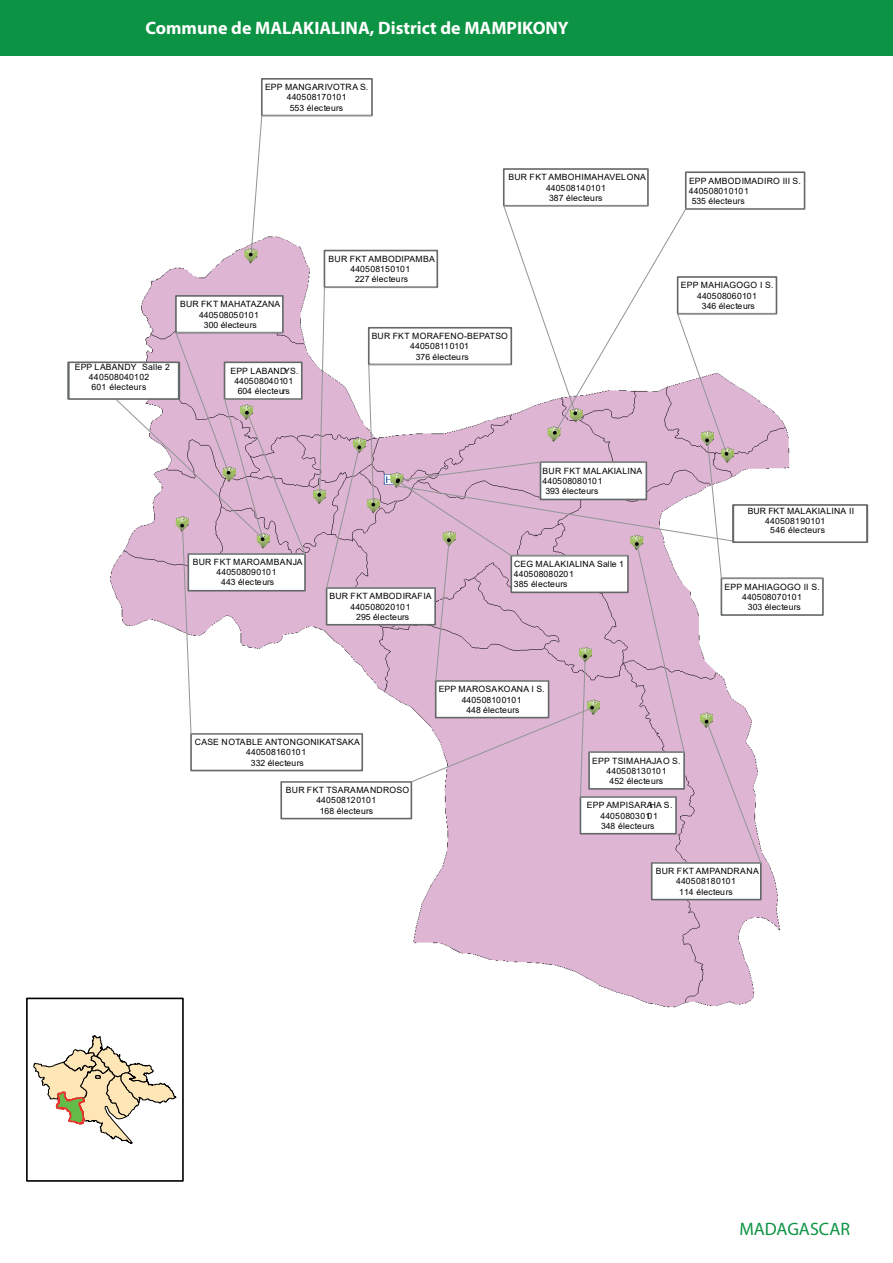
<style>
.page{position:relative;width:893px;height:1263px;background:#fff}
.page>*{position:absolute;margin:0;border:0;box-sizing:border-box;transform-origin:0 0}
.t1{font:700 18px "Myriad Pro";color:#fff}
.t2{font:18px "Myriad Pro";color:#0d9344}
.t3{font:8.7px/10.2px "Arial";letter-spacing:.02em;color:#000002;text-align:center}
.t4{font:8.7px/10.2px "Arial";letter-spacing:.02em;color:#000001;text-align:center}
.s1{color:#000001}
.s2{color:#000002}
</style>
<div class="page">
<div style="left:0;top:0;width:893px;height:56px;background:#0d9344"></div>
<img style="left:109px;top:505px;width:760px;height:593px">
<div style="left:261px;top:78px;width:112px;height:38px;background:#fff;border:2px solid #646869"></div>
<div style="left:651px;top:862px;width:111px;height:38px;background:#fff;border:2px solid #646869"></div>
<svg style="left:115px;top:115px;width:708px;height:748px"></svg>
<div style="left:26px;top:997px;width:158px;height:185px;border:2px solid #000001"></div>
<svg style="left:33px;top:1035px;width:143px;height:109px"></svg>
<div style="left:67px;top:361px;width:113px;height:39px;background:#fff;border:2px solid #646869"></div>
<div style="left:732px;top:504px;width:136px;height:39px;background:#fff;border:2px solid #646869"></div>
<h1 class="t1" style="left:145px;top:16px;width:425px">Commune de MALAKIALINA, District de MAMPIKONY</h1>
<p class="t3" style="left:265px;top:82px;width:105px">EPP MANGARIVOTRA S.<br>440508170101<br>553 électeurs</p>
<p class="t3" style="left:180px;top:299px;width:102px">BUR FKT MAHATAZANA<br>440508050101<br>300 électeurs</p>
<p class="t3" style="left:75px;top:362px;width:97px">EPP LABANDY Salle 2</p>
<p class="t3" style="left:89px;top:372px;width:62px">440508040102</p>
<p class="t3" style="left:92px;top:381px;width:56px">601 électeurs</p>
<p class="t4" style="left:284px;top:365px;width:16px">YS.</p>
<p class="t3" style="left:234px;top:376px;width:60px">4405080401<span class="s1">01</span></p>
<p class="t3" style="left:238px;top:386px;width:54px">604 électeu<span class="s1">rs</span></p>
<p class="t3" style="left:230px;top:365px;width:57px">EPP LABAND</p>
<p class="t3" style="left:329px;top:254px;width:108px">BUR FKT AMBODIPAMBA<br>440508150101<br>227 électeurs</p>
<p class="t3" style="left:508px;top:172px;width:139px">BUR FKT AMBOHIMAHAVELONA<br>440508140101<br>387 électeurs</p>
<p class="t3" style="left:372px;top:331px;width:138px">BUR FKT MORAFENO-BEPATS<span class="s1">O</span></p>
<p class="t3" style="left:410px;top:341px;width:60px">440508110101<br>376 électeurs</p>
<p class="t3" style="left:689px;top:175px;width:113px">EPP AMBODIMADIRO III S.</p>
<p class="t3" style="left:689px;top:186px;width:61px">440508010101</p>
<p class="t3" style="left:692px;top:196px;width:54px">535 électeurs</p>
<p class="t3" style="left:681px;top:280px;width:94px">EPP MAHIAGOGO I S.<br>440508060101<br>346 électeurs</p>
<p class="t3" style="left:193px;top:557px;width:111px">BUR FKT MAROAMBANJA<br>440508090101<br>443 électeurs</p>
<p class="t3" style="left:543px;top:465px;width:101px">BUR FKT MALAKIALINA</p>
<p class="t3" style="left:543px;top:476px;width:61px">440508080101</p>
<p class="t3" style="left:545px;top:486px;width:54px">393 électeurs</p>
<p class="t4" style="left:330px;top:591px;width:103px">BUR FKT AMBODIRAFIA<br>440508020101</p>
<p class="t3" style="left:356px;top:611px;width:54px">295 électeurs</p>
<p class="t4" style="left:514px;top:559px;width:112px;text-align:left"><span class="s2">CEG MA</span>LAKIALINA Salle 1<br><span class="s2">4405080</span>80201<br><span class="s2">385 élect</span>eurs</p>
<p class="t3" style="left:439px;top:684px;width:108px">EPP MAROSAKOANA I S.<br>440508100101<br>448 électeurs</p>
<p class="t3" style="left:195px;top:737px;width:166px">CASE NOTABLE ANTONGONIKATSAKA<br>440508160101<br>332 électeurs</p>
<p class="t3" style="left:286px;top:785px;width:125px">BUR FKT TSARAMANDROSO<br>440508120101<br>168 électeurs</p>
<p class="t3" style="left:592px;top:755px;width:90px">EPP TSIMAHA<span class="s1">JAO S.<br></span>440508130<span class="s1">101<br></span>452 électe<span class="s1">urs</span></p>
<p class="t4" style="left:650px;top:800px;width:24px">HA S.</p>
<p class="t4" style="left:648px;top:810px;width:12px">01</p>
<p class="t3" style="left:601px;top:821px;width:55px">348 électeur<span class="s1">s</span></p>
<p class="t3" style="left:587px;top:800px;width:67px;text-align:right">EPP AMPISARA<br>4405080301</p>
<p class="t3" style="left:748px;top:506px;width:108px">BUR FKT MALAKIALINA II</p>
<p class="t3" style="left:765px;top:516px;width:62px">440508190101</p>
<p class="t3" style="left:770px;top:525px;width:56px">546 électeurs</p>
<p class="t4" style="left:725px;top:581px;width:97px">EPP MAHIAGOGO II S.<br>440508070101</p>
<p class="t3" style="left:748px;top:602px;width:54px">303 électeurs</p>
<p class="t3" style="left:656px;top:866px;width:104px">BUR FKT AMPANDRANA<br>440508180101<br>114 électeurs</p>
<h1 class="t2" style="left:740px;top:1218px;width:112px">MADAGASCAR</h1>
</div>
